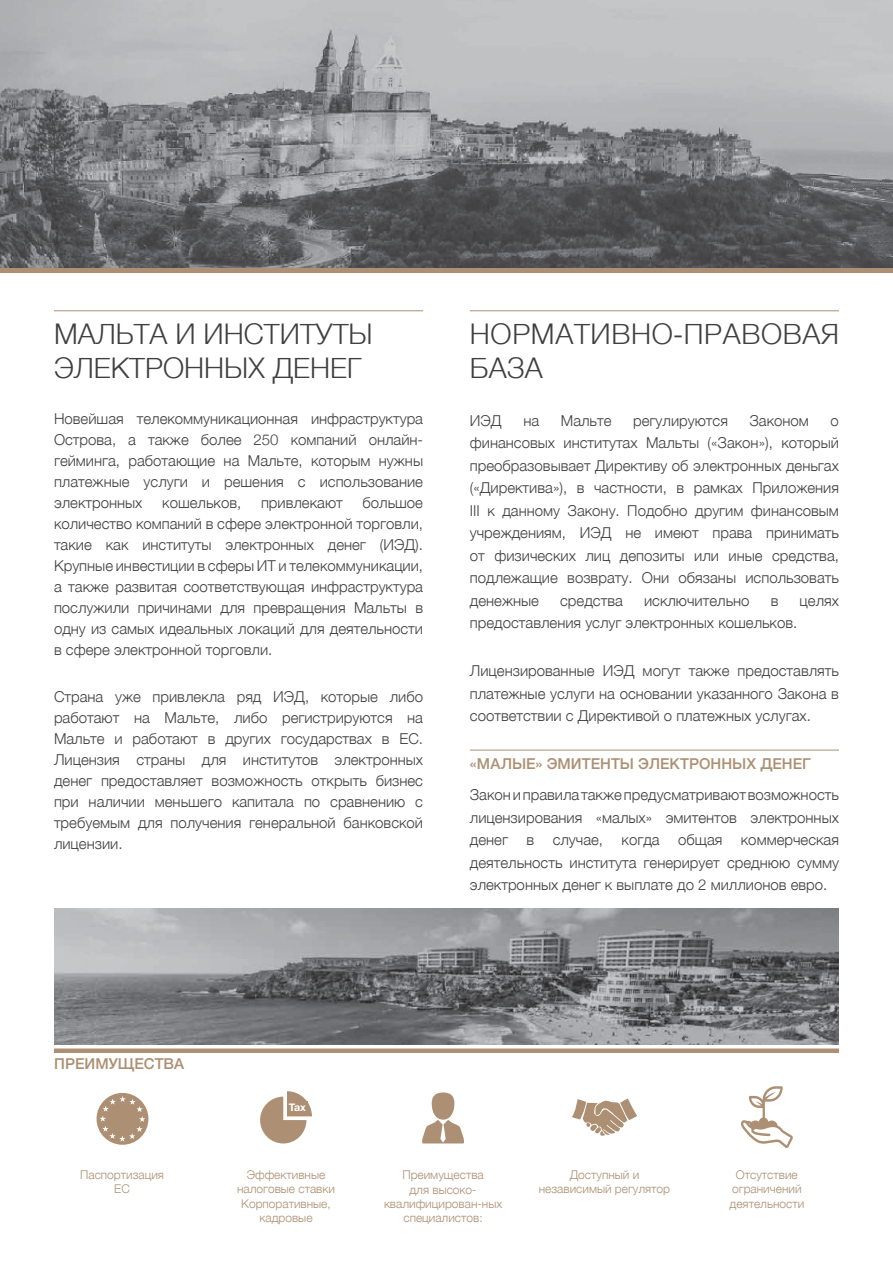
<style>
.page{position:relative;width:893px;height:1263px;background:#fff}
.page>*{position:absolute;margin:0;border:0;box-sizing:border-box;transform-origin:0 0}
.t1{font:300 28.5px/34.2px "Helvetica";color:#404040}
.t2{font:300 28.5px/34.2px "Helvetica";letter-spacing:.025em;color:#404040}
.t3{font:300 15px/21px "Helvetica Neue";color:#404040;text-align:justify}
.Head_Icons{font:500 15px "Helvetica Neue";color:#ad9073}
.Icon_text{font:300 12px/14.4px "Helvetica Neue";color:#ad9073;text-align:center}
.t4{font:700 10.65px "Helvetica Neue";color:#fff}
</style>
<div class="page">
<div style="left:0;top:263px;width:893px;height:10px;background:#ad9073"></div>
<hr style="left:54px;top:310px;width:369px;height:1px;background:#ad9073">
<img style="left:0;top:0;width:893px;height:268px">
<hr style="left:470px;top:750px;width:369px;height:1px;background:#ad9073">
<div style="left:97px;top:1093px;width:51px;height:52px;background:#ad9073;border-radius:50%"></div>
<svg style="left:100px;top:1096px;width:45px;height:46px"></svg>
<svg style="left:260px;top:1091px;width:52px;height:52px"></svg>
<div style="left:287px;top:1101px;width:20px;height:12px;background:#ad9073"></div>
<svg style="left:422px;top:1120px;width:42px;height:23px"></svg>
<div style="left:432px;top:1092px;width:22px;height:28px;background:#ad9073;border-radius:11px"></div>
<div style="left:54px;top:1048px;width:785px;height:5px;background:#ad9073"></div>
<img style="left:54px;top:908px;width:785px;height:136px">
<svg style="left:572px;top:1098px;width:65px;height:38px"></svg>
<svg style="left:741px;top:1086px;width:52px;height:62px"></svg>
<hr style="left:470px;top:310px;width:369px;height:1px;background:#ad9073">
<p class="t1" style="left:54px;top:314px;width:320px">МАЛЬТА И ИНСТИТУТЫ<br>ЭЛЕКТРОННЫХ ДЕНЕГ</p>
<p class="t3" style="left:54px;top:407px;width:371px">Новейшая телекоммуникационная инфраструктура Острова, а также более 250 компаний онлайн&shy;гейминга, работающие на Мальте, которым нужны платежные услуги и решения с использование электронных</p>
<p class="t3" style="left:54px;top:491px;width:371px;text-indent:309px">большое количество компаний в сфере электронной торговли, такие как институты электронных денег (ИЭД).<br>Крупные инвестиции в сферы ИТ и телекоммуникации, а также развитая соответствующая инфраструктура послужили причинами для превращения Мальты в одну из самых идеальных локаций для деятельности в сфере электронной торговли.</p>
<p class="t3" style="left:54px;top:685px;width:371px">Страна уже привлекла ряд ИЭД, которые либо работают на Мальте, либо регистрируются на Мальте и работают в других государствах в ЕС.<br>Лицензия страны для институтов электронных денег предоставляет возможность открыть бизнес при наличии меньшего капитала по сравнению с требуемым для получения генеральной банковской лицензии.</p>
<p class="t3" style="left:162px;top:491px;width:81px">кошельков,</p>
<p class="t3" style="left:261px;top:491px;width:83px">привлекают</p>
<p class="t2" style="left:470px;top:314px;width:371px">НОРМАТИВНО-ПРАВОВАЯ<br>БАЗА</p>
<p class="t3" style="left:470px;top:409px;width:33px">ИЭД</p>
<p class="t3" style="left:523px;top:409px;width:17px">на</p>
<p class="t3" style="left:561px;top:409px;width:52px">Мальте</p>
<p class="t3" style="left:633px;top:409px;width:96px">регулируются</p>
<p class="t3" style="left:750px;top:409px;width:61px">Законом</p>
<p class="t3" style="left:470px;top:408px;width:371px;line-height:22.5px;text-indent:361px">о финансовых институтах Мальты («Закон»), который преобразовывает Директиву об электронных деньгах («Директива»), в частности, в рамках Приложения III к данному Закону. Подобно другим финансовым учреждениям, ИЭД не имеют права принимать от физических лиц депозиты или иные средства, подлежащие возврату. Они обязаны использовать денежные</p>
<p class="t3" style="left:560px;top:589px;width:64px">средства</p>
<p class="t3" style="left:644px;top:589px;width:107px">исключительно</p>
<p class="t3" style="left:771px;top:589px;width:9px">в</p>
<p class="t3" style="left:800px;top:589px;width:41px">целях</p>
<p class="t3" style="left:470px;top:611px;width:329px">предоставления услуг электронных кошельков.</p>
<p class="t3" style="left:470px;top:659px;width:371px;line-height:22.5px">Лицензированные ИЭД могут также предоставлять платежные услуги на основании указанного Закона в соответствии с Директивой о платежных услугах.</p>
<p class="Head_Icons" style="left:470px;top:752px;width:343px">«МАЛЫЕ» ЭМИТЕНТЫ ЭЛЕКТРОННЫХ ДЕНЕГ</p>
<p class="t3" style="left:470px;top:783px;width:371px;line-height:22.5px">Закон и правила также предусматривают возможность лицензирования «малых» эмитентов электронных денег в случае, когда общая коммерческая деятельность института генерирует среднюю сумму электронных денег к выплате до 2 миллионов евро.</p>
<p class="Head_Icons" style="left:54px;top:1052px;width:131px">ПРЕИМУЩЕСТВА</p>
<p class="t4" style="left:289px;top:1099px;width:19px">Tax</p>
<p class="Icon_text" style="left:237px;top:1167px;width:99px">Эффективные налоговые ставки</p>
<p class="Icon_text" style="left:241px;top:1195px;width:91px">Корпоративные, кадровые</p>
<p class="Icon_text" style="left:80px;top:1166px;width:85px">Паспортизация<br>ЕС</p>
<p class="Icon_text" style="left:539px;top:1167px;width:133px">Доступный и независимый регулятор</p>
<p class="Icon_text" style="left:384px;top:1167px;width:120px">Преимущества<br>для высоко&shy;квалифицирован-ных специалистов:</p>
<p class="Icon_text" style="left:730px;top:1167px;width:76px">Отсутствие ограничений деятельности</p>
</div>
